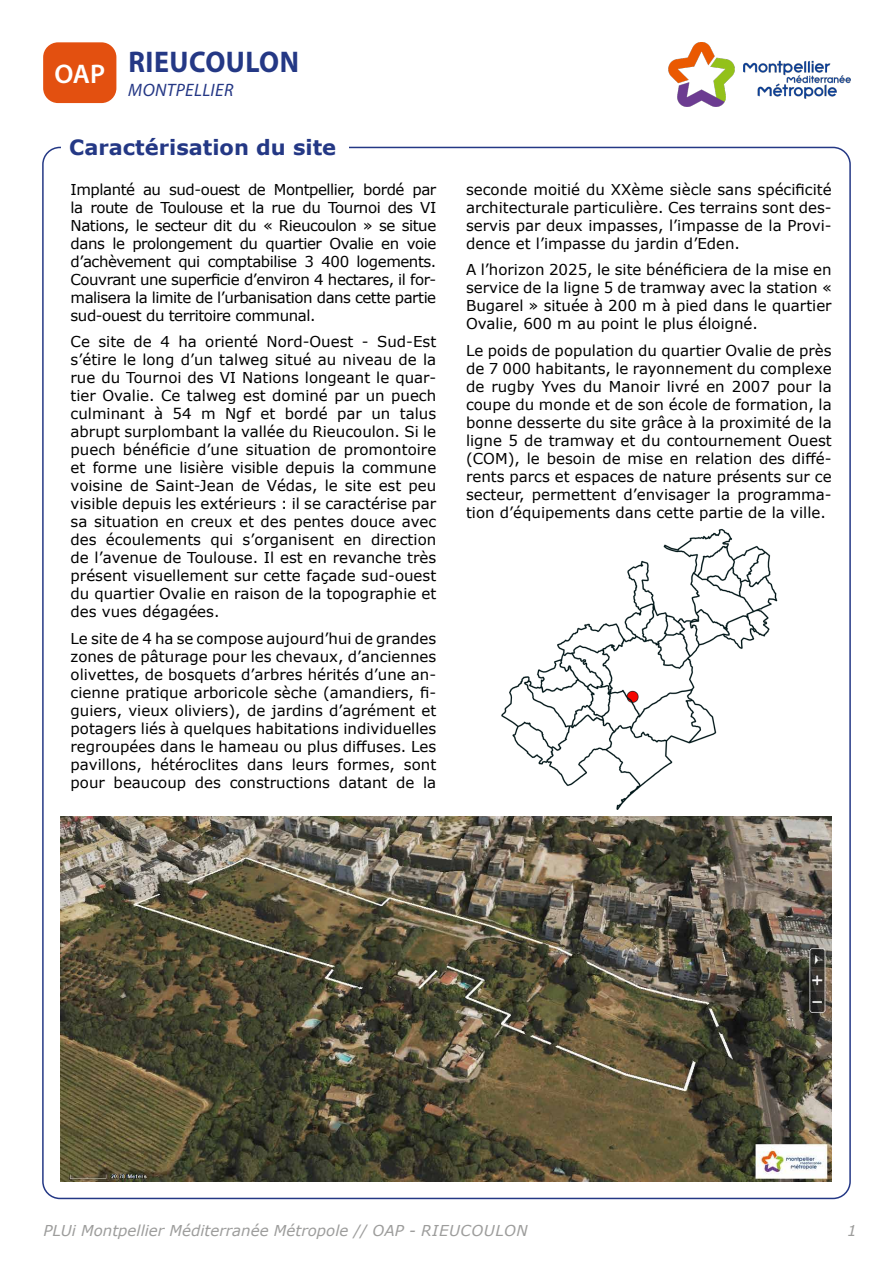
<style>
.page{position:relative;width:893px;height:1263px;background:#fff}
.page>*{position:absolute;margin:0;border:0;box-sizing:border-box;transform-origin:0 0}
.t1{font:700 30px "Myriad Pro";letter-spacing:.02em;color:#243885;scale:.93 1}
.t2{font:600 27px "Myriad Pro";color:#fff}
.t3{font:700 21px "Verdana";color:#243885}
.t4{font:italic 18px "Myriad Pro";letter-spacing:.02em;color:#243785}
.t5{font:15px/18px "Verdana";color:#000;text-align:justify}
.t6{font:italic 15px "Verdana";color:#9d9d9c}
</style>
<div class="page">
<img style="left:501px;top:529px;width:277px;height:281px">
<img style="left:61px;top:816px;width:771px;height:365px">
<div style="left:43px;top:42px;width:73px;height:61px;background:#e35010;border-radius:15px"></div>
<img style="left:669px;top:43px;width:181px;height:63px">
<h2 class="t2" style="left:54px;top:57px;width:52px">OAP</h2>
<h1 class="t1" style="left:128px;top:42px;width:185px">RIEUCOULON</h1>
<p class="t4" style="left:128px;top:80px;width:107px">MONTPELLIER</p>
<h3 class="t3" style="left:69px;top:132px;width:268px">Caractérisation du site</h3>
<p class="t5" style="left:71px;top:180px;width:367px">Implanté au sud-ouest de Montpellier, bordé par la route de Toulouse et la rue du Tournoi des VI Nations, le secteur dit du « Rieucoulon » se situe dans le prolongement du quartier Ovalie en voie d’achèvement qui comptabilise 3 400 logements.<br>Couvrant une superficie d’environ 4 hectares, il for&shy;malisera la limite de l’urbanisation dans cette partie sud-ouest du territoire communal.</p>
<p class="t5" style="left:71px;top:332px;width:367px">Ce site de 4 ha orienté Nord-Ouest - Sud-Est s’étire le long d’un talweg situé au niveau de la rue du Tournoi des VI Nations longeant le quar&shy;tier Ovalie. Ce talweg est dominé par un puech culminant à 54 m Ngf et bordé par un talus abrupt surplombant la vallée du Rieucoulon. Si le puech bénéficie d’une situation de promontoire et forme une lisière visible depuis la commune voisine de Saint-Jean de Védas, le site est peu visible depuis les extérieurs : il se caractérise par sa situation en creux et des pentes douce avec des écoulements qui s’organisent en direction de l’avenue de Toulouse. Il est en revanche très présent visuellement sur cette façade sud-ouest du quartier Ovalie en raison de la topographie et des vues dégagées.</p>
<p class="t5" style="left:71px;top:629px;width:367px">Le site de 4 ha se compose aujourd’hui de grandes zones de pâturage pour les chevaux, d’anciennes olivettes, de bosquets d’arbres hérités d’une an&shy;cienne pratique arboricole sèche (amandiers, fi&shy;guiers, vieux oliviers), de jardins d’agrément et potagers liés à quelques habitations individuelles regroupées dans le hameau ou plus diffuses. Les pavillons, hétéroclites dans leurs formes, sont pour beaucoup des constructions datant de la</p>
<p class="t5" style="left:466px;top:180px;width:367px">seconde moitié du XXème siècle sans spécificité architecturale particulière. Ces terrains sont des&shy;servis par deux impasses, l’impasse de la Provi&shy;dence et l’impasse du jardin d’Eden.</p>
<p class="t5" style="left:466px;top:260px;width:367px">A l’horizon 2025, le site bénéficiera de la mise en service de la ligne 5 de tramway avec la station « Bugarel » située à 200 m à pied dans le quartier Ovalie, 600 m au point le plus éloigné.</p>
<p class="t5" style="left:466px;top:341px;width:367px">Le poids de population du quartier Ovalie de près de 7 000 habitants, le rayonnement du complexe de rugby Yves du Manoir livré en 2007 pour la coupe du monde et de son école de formation, la bonne desserte du site grâce à la proximité de la ligne 5 de tramway et du contournement Ouest (COM), le besoin de mise en relation des diffé&shy;rents parcs et espaces de nature présents sur ce secteur, permettent d’envisager la programma&shy;tion d’équipements dans cette partie de la ville.</p>
<p class="t6" style="left:43px;top:1220px;width:486px">PLUi Montpellier Méditerranée Métropole // OAP - RIEUCOULON</p>
<p class="t6" style="left:847px;top:1220px;width:11px">1</p>
</div>
